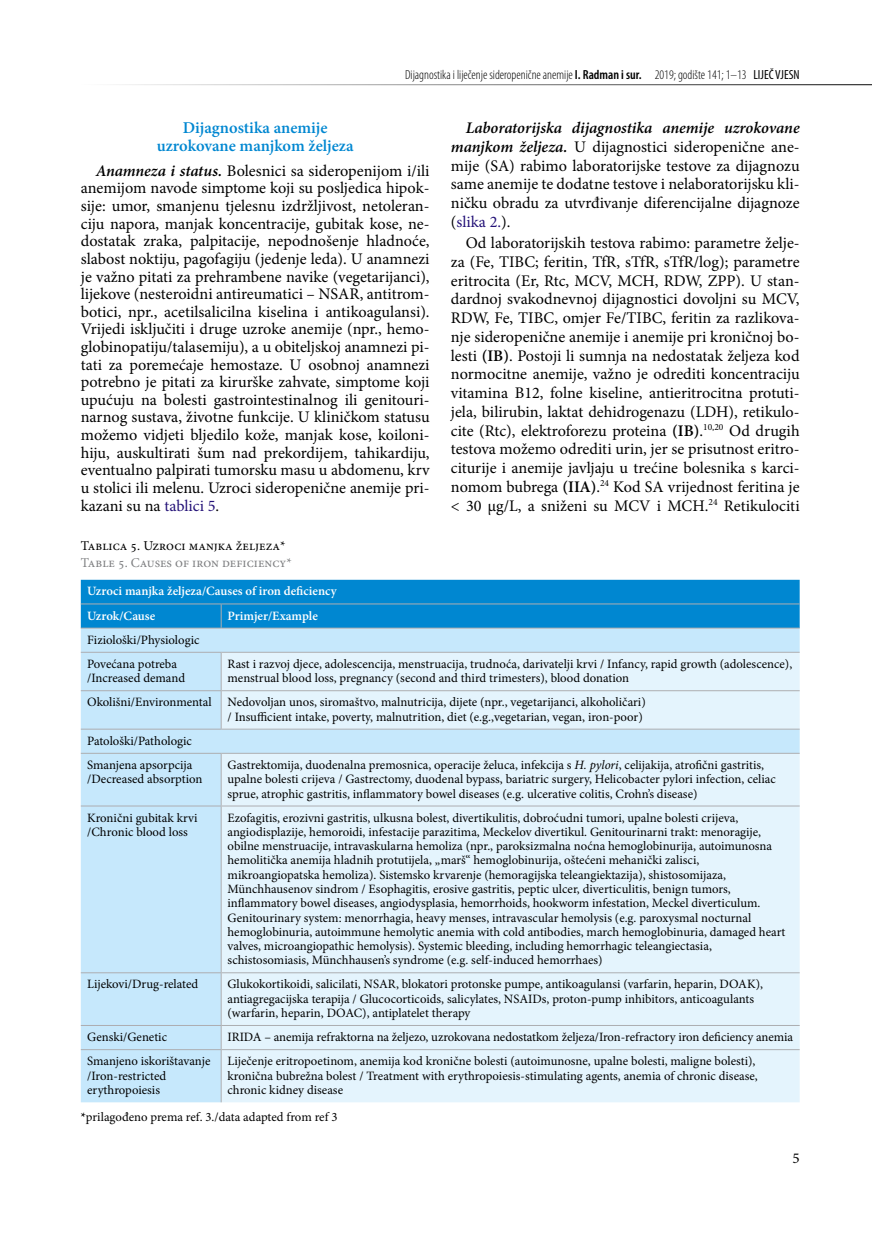
<style>
.page{position:relative;width:872px;height:1234px;background:#fff}
.page>*{position:absolute;margin:0;border:0;box-sizing:border-box;transform-origin:0 0}
.t1{font:600 16.5px/18px "Minion Pro";color:#0087d1;text-align:center}
.t2{font:16.2px/17.5px "Minion Pro";color:#000;text-align:justify}
.t3{font:15px "Minion Pro";color:#000}
.t4{font:13.5px "Minion Pro";color:#7f8082}
.t5{font:13.5px "Minion Pro";color:#000}
.t6{font:300 condensed 13.2px "Myriad Pro";color:#000}
.t7{font:12.75px/14.2px "Minion Pro";color:#000}
.t8{font:600 12.75px/24.2px "Minion Pro";color:#fff}
.s1{font-weight:600}
.s2{font-weight:400}
.s3{font-weight:600;font-style:italic}
.s4{color:#231177}
.s5{font-style:italic}
.s6{font-weight:700}
</style>
<div class="page">
<hr style="left:81px;top:84px;width:791px;height:1px;background:#000">
<div style="left:81px;top:628px;width:718px;height:474px;background:#c6e8fc"></div>
<svg style="left:221px;top:652px;width:578px;height:450px;background:#e1f2fc"></svg>
<div style="left:81px;top:579px;width:718px;height:48px;background:#0087d1"></div>
<hr style="left:221px;top:652px;width:1px;height:38px;background:#adaeb1">
<hr style="left:81px;top:690px;width:140px;height:1px;background:#adaeb1">
<hr style="left:221px;top:690px;width:578px;height:1px;background:#adaeb1">
<hr style="left:221px;top:691px;width:1px;height:37px;background:#adaeb1">
<hr style="left:221px;top:753px;width:1px;height:52px;background:#adaeb1">
<hr style="left:81px;top:805px;width:140px;height:1px;background:#adaeb1">
<hr style="left:221px;top:805px;width:578px;height:1px;background:#adaeb1">
<hr style="left:221px;top:806px;width:1px;height:166px;background:#adaeb1">
<hr style="left:81px;top:972px;width:140px;height:1px;background:#adaeb1">
<hr style="left:221px;top:972px;width:578px;height:1px;background:#adaeb1">
<hr style="left:221px;top:972px;width:1px;height:52px;background:#adaeb1">
<hr style="left:81px;top:1024px;width:140px;height:1px;background:#adaeb1">
<hr style="left:221px;top:1024px;width:578px;height:1px;background:#adaeb1">
<svg style="left:221px;top:1025px;width:1px;height:23px"></svg>
<hr style="left:81px;top:1048px;width:140px;height:1px;background:#adaeb1">
<hr style="left:221px;top:1048px;width:578px;height:1px;background:#adaeb1">
<hr style="left:221px;top:1049px;width:1px;height:53px;background:#adaeb1">
<hr style="left:81px;top:627px;width:140px;height:1px;background:#adaeb1">
<hr style="left:221px;top:627px;width:578px;height:1px;background:#adaeb1">
<hr style="left:81px;top:651px;width:140px;height:1px;background:#adaeb1">
<hr style="left:221px;top:651px;width:578px;height:1px;background:#adaeb1">
<hr style="left:81px;top:728px;width:140px;height:1px;background:#adaeb1">
<hr style="left:221px;top:728px;width:578px;height:1px;background:#adaeb1">
<hr style="left:81px;top:752px;width:140px;height:1px;background:#adaeb1">
<hr style="left:221px;top:752px;width:578px;height:1px;background:#adaeb1">
<p class="t6" style="left:405px;top:67px;width:396px">Dijagnostika i liječenje sideropenične anemije <span class="s1">I. Radman i sur.</span> 2019; godište 141; 1–13 <span class="s2">LIJEČ VJESN</span></p>
<p class="t1" style="left:157px;top:119px;width:198px">Dijagnostika anemije uzrokovane manjkom željeza</p>
<p class="t2" style="left:81px;top:162px;width:350px;text-indent:15px"><span class="s3">Anamneza i status.</span> Bolesnici sa sideropenijom i/ili anemijom navode simptome koji su posljedica hipok&shy;sije: umor, smanjenu tjelesnu izdržljivost, netoleran&shy;ciju napora, manjak koncentracije, gubitak kose, ne&shy;dostatak zraka, palpitacije, nepodnošenje hladnoće, slabost noktiju, pagofagiju (jedenje leda). U anamnezi je važno pitati za prehrambene navike (vegetarijanci), lijekove (nesteroidni antireumatici – NSAR, antitrom&shy;botici, npr., acetilsalicilna kiselina i antikoagulansi).<br>Vrijedi isključiti i druge uzroke anemije (npr., hemo&shy;globinopatiju/talasemiju), a u obiteljskoj anamnezi pi&shy;tati za poremećaje hemostaze. U osobnoj anamnezi potrebno je pitati za kirurške zahvate, simptome koji upućuju na bolesti gastrointestinalnog ili genitouri&shy;narnog sustava, životne funkcije. U kliničkom statusu možemo vidjeti bljedilo kože, manjak kose, koiloni&shy;hiju, auskultirati šum nad prekordijem, tahikardiju, eventualno palpirati tumorsku masu u abdomenu, krv u stolici ili melenu. Uzroci sideropenične anemije pri&shy;kazani su na <span class="s4">tablici 5</span>.</p>
<p class="t5" style="left:81px;top:536px;width:206px">Tablica 5. Uzroci manjka željeza*</p>
<p class="t4" style="left:81px;top:554px;width:213px">Table 5. Causes of iron deficiency*</p>
<p class="t8" style="left:87px;top:579px;width:251px">Uzroci manjka željeza/Causes of iron deficiency<br>Uzrok/Cause</p>
<p class="t8" style="left:227px;top:603px;width:92px">Primjer/Example</p>
<p class="t2" style="left:451px;top:118px;width:350px;line-height:18.8px;text-indent:15px"><span class="s3">Laboratorijska dijagnostika anemije uzrokovane manjkom željeza.</span> U dijagnostici sideropenične ane&shy;mije (SA) rabimo laboratorijske testove za dijagnozu same anemije te dodatne testove i nelaboratorijsku kli&shy;ničku obradu za utvrđivanje diferencijalne dijagnoze (<span class="s4">slika 2.</span>).</p>
<p class="t2" style="left:451px;top:233px;width:350px;line-height:18.8px;text-indent:15px">Od laboratorijskih testova rabimo: parametre želje&shy;za (Fe, TIBC; feritin, TfR, sTfR, sTfR/log); parametre eritrocita (Er, Rtc, MCV, MCH, RDW, ZPP). U stan&shy;dardnoj svakodnevnoj dijagnostici dovoljni su MCV, RDW, Fe, TIBC, omjer Fe/TIBC, feritin za razlikova&shy;nje sideropenične anemije i anemije pri kroničnoj bo&shy;lesti <span class="s1">(IB)</span>. Postoji li sumnja na nedostatak željeza kod normocitne anemije, važno je odrediti koncentraciju vitamina B12, folne kiseline, antieritrocitna protuti&shy;jela, bilirubin, laktat dehidrogenazu (LDH), retikulo&shy;cite (Rtc), elektroforezu proteina <span class="s1">(IB)</span>.<sup>10,20</sup> Od drugih testova možemo odrediti urin, jer se prisutnost eritro&shy;citurije i anemije javljaju u trećine bolesnika s karci&shy;nomom bubrega <span class="s1">(IIA)</span>.<sup>24</sup> Kod SA vrijednost feritina je &lt; 30 μg/L, a sniženi su MCV i MCH.<sup>24</sup> Retikulociti</p>
<p class="t7" style="left:87px;top:627px;width:114px;line-height:24.2px">Fiziološki/Physiologic<br>Povećana potreba</p>
<p class="t7" style="left:87px;top:671px;width:99px">/Increased demand</p>
<p class="t7" style="left:227px;top:656px;width:566px">Rast i razvoj djece, adolescencija, menstruacija, trudnoća, darivatelji krvi / Infancy, rapid growth (adolescence), menstrual blood loss, pregnancy (second and third trimesters), blood donation</p>
<p class="t7" style="left:87px;top:695px;width:560px;text-align:right">Okolišni/Environmental Nedovoljan unos, siromaštvo, malnutricija, dijete (npr., vegetarijanci, alkoholičari) / Insufficient intake, poverty, malnutrition, diet (e.g.,vegetarian, vegan, iron-poor)</p>
<p class="t7" style="left:87px;top:728px;width:107px;line-height:24.2px">Patološki/Pathologic<br>Smanjena apsorpcija</p>
<p class="t7" style="left:87px;top:772px;width:117px">/Decreased absorption</p>
<p class="t7" style="left:227px;top:757px;width:550px">Gastrektomija, duodenalna premosnica, operacije želuca, infekcija s <span class="s5">H. pylori</span>, celijakija, atrofični gastritis, upalne bolesti crijeva / Gastrectomy, duodenal bypass, bariatric surgery, Helicobacter pylori infection, celiac sprue, atrophic gastritis, inflammatory bowel diseases (e.g. ulcerative colitis, Crohn’s disease)</p>
<p class="t7" style="left:87px;top:810px;width:112px">Kronični gubitak krvi /Chronic blood loss</p>
<p class="t7" style="left:227px;top:810px;width:559px">Ezofagitis, erozivni gastritis, ulkusna bolest, divertikulitis, dobroćudni tumori, upalne bolesti crijeva, angiodisplazije, hemoroidi, infestacije parazitima, Meckelov divertikul. Genitourinarni trakt: menoragije, obilne menstruacije, intravaskularna hemoliza (npr., paroksizmalna noćna hemoglobinurija, autoimunosna hemolitička anemija hladnih protutijela, „marš“ hemoglobinurija, oštećeni mehanički zalisci, mikroangiopatska hemoliza). Sistemsko krvarenje (hemoragijska teleangiektazija), shistosomijaza, Münchhausenov sindrom / Esophagitis, erosive gastritis, peptic ulcer, diverticulitis, benign tumors, inflammatory bowel diseases, angiodysplasia, hemorrhoids, hookworm infestation, Meckel diverticulum.<br>Genitourinary system: menorrhagia, heavy menses, intravascular hemolysis (e.g. paroxysmal nocturnal hemoglobinuria, autoimmune hemolytic anemia with cold antibodies, march hemoglobinuria, damaged heart valves, microangiopathic hemolysis). Systemic bleeding, including hemorrhagic teleangiectasia, schistosomiasis, Münchhausen’s syndrome (e.g. self-induced hemorrhaes)</p>
<p class="t7" style="left:87px;top:977px;width:113px">Lijekovi/Drug-related</p>
<p class="t7" style="left:227px;top:977px;width:537px">Glukokortikoidi, salicilati, NSAR, blokatori protonske pumpe, antikoagulansi (varfarin, heparin, DOAK), antiagregacijska terapija / Glucocorticoids, salicylates, NSAIDs, proton-pump inhibitors, anticoagulants (warfarin, heparin, DOAC), antiplatelet therapy</p>
<p class="t7" style="left:87px;top:1029px;width:81px">Genski/Genetic</p>
<p class="t7" style="left:227px;top:1029px;width:567px">IRIDA – anemija refraktorna na željezo, uzrokovana nedostatkom željeza/Iron-refractory iron deficiency anemia</p>
<p class="t7" style="left:87px;top:1053px;width:125px">Smanjeno iskorištavanje /Iron-restricted erythropoiesis</p>
<p class="t7" style="left:227px;top:1053px;width:531px">Liječenje eritropoetinom, anemija kod kronične bolesti (autoimunosne, upalne bolesti, maligne bolesti), kronična bubrežna bolest / Treatment with erythropoiesis-stimulating agents, anemia of chronic disease, chronic kidney disease</p>
<p class="t7" style="left:81px;top:1109px;width:258px"><span class="s6">*</span>prilagođeno prema ref. 3./data adapted from ref 3</p>
<p class="t3" style="left:792px;top:1147px;width:9px">5</p>
</div>
